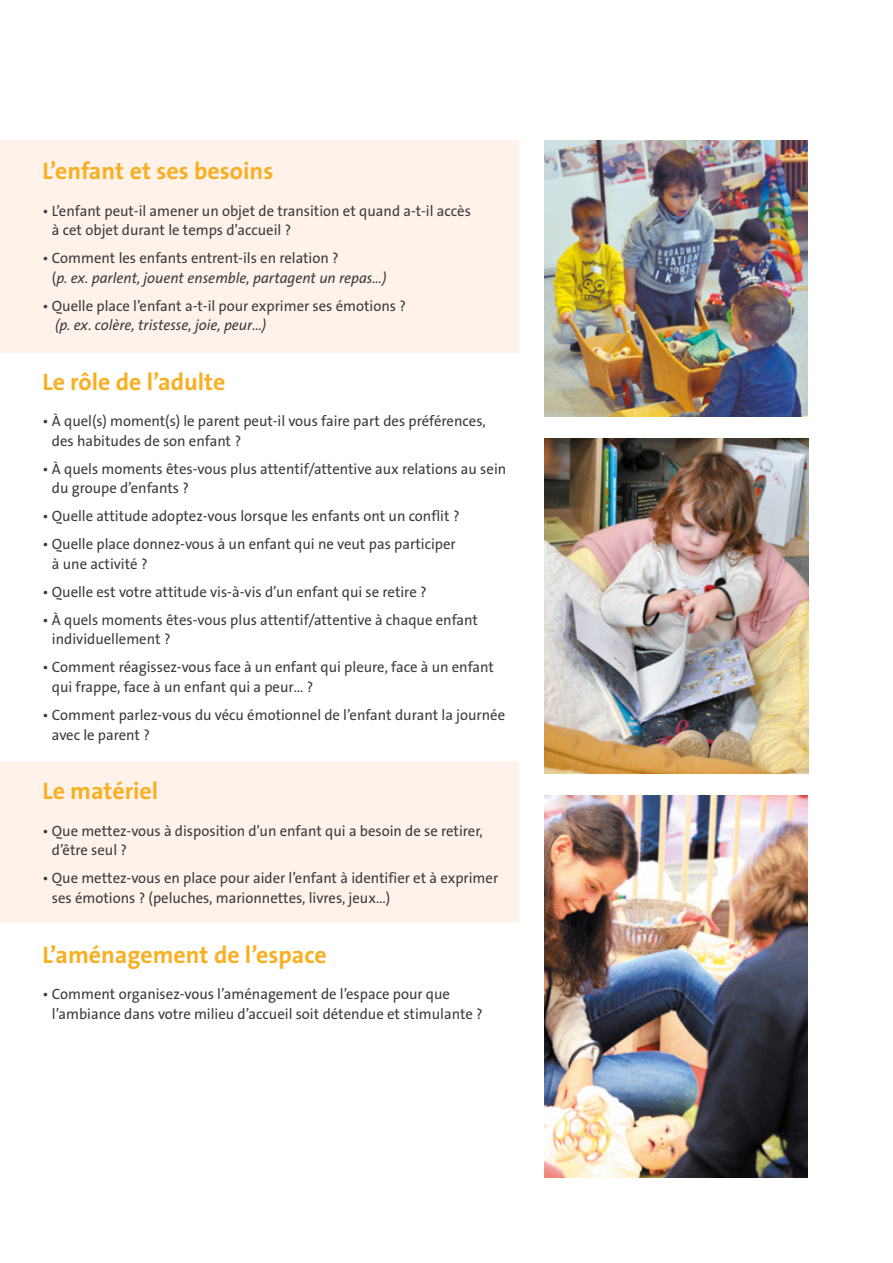
<style>
.page{position:relative;width:893px;height:1263px;background:#fff}
.page>*{position:absolute;margin:0;border:0;box-sizing:border-box;transform-origin:0 0}
.t1{font:700 24px "The Sans B7";color:#f9af22}
.t2{font:15px/19.5px "The Sans B5 Plain";color:#3c3c3b}
.t3{font:italic 15px/19.5px "The Sans B5 Plain";color:#3c3c3b}
.s1{font-style:normal}
</style>
<div class="page">
<div style="left:0;top:140px;width:519px;height:213px;background:#fef2eb"></div>
<div style="left:0;top:761px;width:519px;height:161px;background:#fef2eb"></div>
<img style="left:544px;top:140px;width:264px;height:277px">
<img style="left:545px;top:438px;width:263px;height:336px">
<img style="left:544px;top:795px;width:264px;height:383px">
<h1 class="t1" style="left:43px;top:158px;width:232px">L’enfant et ses besoins</h1>
<p class="t2" style="left:52px;top:201px;width:421px;text-indent:-9px">• L’enfant peut-il amener un objet de transition et quand a-t-il accès à cet objet durant le temps d’accueil ?</p>
<p class="t3" style="left:52px;top:249px;width:336px;text-indent:-9px"><span class="s1">• Comment les enfants entrent-ils en relation ?<br>(</span>p. ex. parlent, jouent ensemble, partagent un repas…)</p>
<p class="t2" style="left:43px;top:296px;width:365px">• Quelle place l’enfant a-t-il pour exprimer ses émotions ?</p>
<p class="t3" style="left:55px;top:316px;width:213px">(p. ex. colère, tristesse, joie, peur…)</p>
<h1 class="t1" style="left:43px;top:369px;width:185px">Le rôle de l’adulte</h1>
<p class="t2" style="left:52px;top:412px;width:435px;text-indent:-9px">• À quel(s) moment(s) le parent peut-il vous faire part des préférences, des habitudes de son enfant ?</p>
<p class="t2" style="left:52px;top:460px;width:456px;text-indent:-9px">• À quels moments êtes-vous plus attentif/attentive aux relations au sein du groupe d’enfants ?</p>
<p class="t2" style="left:43px;top:507px;width:419px">• Quelle attitude adoptez-vous lorsque les enfants ont un conflit ?</p>
<p class="t2" style="left:52px;top:535px;width:405px;text-indent:-9px">• Quelle place donnez-vous à un enfant qui ne veut pas participer à une activité ?</p>
<p class="t2" style="left:43px;top:583px;width:386px">• Quelle est votre attitude vis-à-vis d’un enfant qui se retire ?</p>
<p class="t2" style="left:52px;top:611px;width:427px;text-indent:-9px">• À quels moments êtes-vous plus attentif/attentive à chaque enfant individuellement ?</p>
<p class="t2" style="left:52px;top:658px;width:444px;text-indent:-9px">• Comment réagissez-vous face à un enfant qui pleure, face à un enfant qui frappe, face à un enfant qui a peur… ?</p>
<p class="t2" style="left:52px;top:706px;width:455px;text-indent:-9px">• Comment parlez-vous du vécu émotionnel de l’enfant durant la journée avec le parent ?</p>
<h1 class="t1" style="left:43px;top:778px;width:117px">Le matériel</h1>
<p class="t2" style="left:52px;top:821px;width:432px;text-indent:-9px">• Que mettez-vous à disposition d’un enfant qui a besoin de se retirer, d’être seul ?</p>
<p class="t2" style="left:52px;top:869px;width:448px;text-indent:-9px">• Que mettez-vous en place pour aider l’enfant à identifier et à exprimer ses émotions ? (peluches, marionnettes, livres, jeux…)</p>
<h1 class="t1" style="left:43px;top:942px;width:286px">L’aménagement de l’espace</h1>
<p class="t2" style="left:52px;top:985px;width:432px;text-indent:-9px">• Comment organisez-vous l’aménagement de l’espace pour que l’ambiance dans votre milieu d’accueil soit détendue et stimulante ?</p>
</div>
